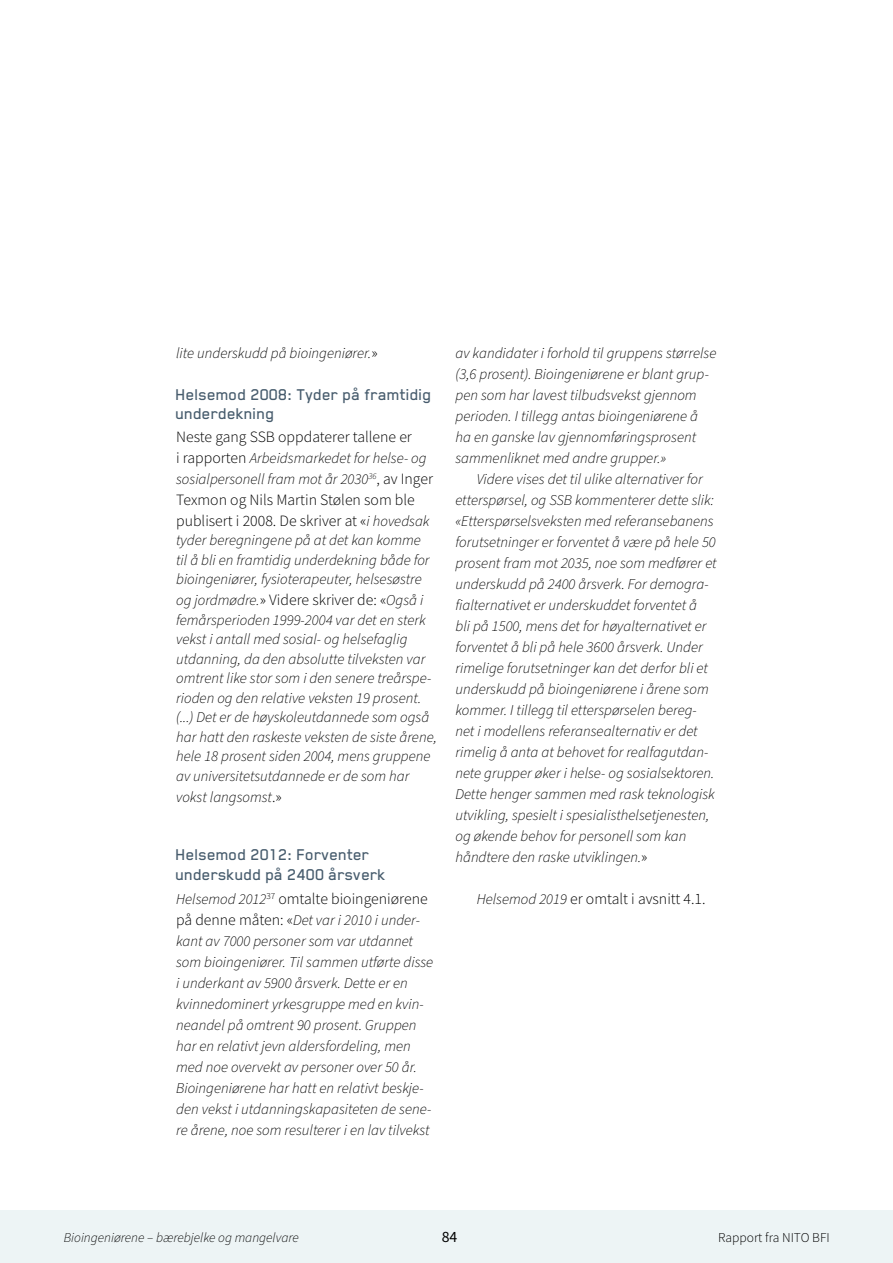
<style>
.page{position:relative;width:893px;height:1263px;background:#fff}
.page>*{position:absolute;margin:0;border:0;box-sizing:border-box;transform-origin:0 0}
.Overskrift_3{font:500 18px/19.5px "Blender";color:#475c6d}
.Ingress{font:300 15.75px/21px "Source Sans Pro";color:#000}
.Brødtekst{font:300 15.75px "Source Sans Pro";color:#000}
.Brødtekst_med_5_mm_i{font:300 15.75px "Source Sans Pro";color:#000}
.t1{font:15.75px "Source Sans Pro";color:#000}
.Brødtekst_med_5_mm_i-2{font:italic 300 15px/21px "Source Sans Pro";color:#000}
.Brødtekst-2{font:italic 300 15px/21px "Source Sans Pro";color:#000}
.Ingress-2{font:italic 300 15px/19.5px "Source Sans Pro";color:#000}
.t2{font:italic 300 13.5px "Source Sans Pro";color:#000}
.t3{font:300 13.5px "Source Sans Pro";color:#000}
.s1{font-style:normal;font-size:15.75px}
.s2{font-style:italic;font-size:15px}
</style>
<div class="page">
<div style="left:0;top:1211px;width:893px;height:52px;background:#edf4f5"></div>
<p class="Brødtekst-2" style="left:176px;top:343px;width:203px">lite underskudd på bioingeniører.<span class="s1">»</span></p>
<p class="Overskrift_3" style="left:176px;top:384px;width:258px">Helsemod 2008: Tyder på framtidig underdekning</p>
<p class="Ingress" style="left:176px;top:426px;width:237px">Neste gang SSB oppdaterer tallene er</p>
<p class="Ingress-2" style="left:176px;top:448px;width:258px;line-height:21px"><span class="s1">i rapporten</span> Arbeidsmarkedet for helse- og sosialpersonell fram mot år 2030<sup>36</sup><span class="s1">, av Inger</span></p>
<p class="Ingress" style="left:176px;top:489px;width:255px">Texmon og Nils Martin Stølen som ble publisert i 2008. De skriver at «<span class="s2">i hovedsak</span></p>
<p class="Ingress-2" style="left:176px;top:531px;width:255px">tyder beregningene på at det kan komme til å bli en framtidig underdekning både for bioingeniører, fysioterapeuter, helsesøstre</p>
<p class="Ingress" style="left:176px;top:590px;width:249px"><span class="s2">og jordmødre.</span>» Videre skriver de: «<span class="s2">Også i</span></p>
<p class="Ingress-2" style="left:176px;top:611px;width:262px">femårsperioden 1999-2004 var det en sterk vekst i antall med sosial- og helsefaglig utdanning, da den absolutte tilveksten var omtrent like stor som i den senere treårspe&shy;rioden og den relative veksten 19 prosent. (...) Det er de høyskoleutdannede som også har hatt den raskeste veksten de siste årene, hele 18 prosent siden 2004, mens gruppene av universitetsutdannede er de som har</p>
<p class="Ingress-2" style="left:176px;top:788px;width:107px">vokst langsomst<span class="s1">.»</span></p>
<p class="Overskrift_3" style="left:176px;top:844px;width:212px">Helsemod 2012: Forventer underskudd på 2400 årsverk</p>
<p class="Brødtekst" style="left:176px;top:889px;width:253px"><span class="s2">Helsemod 2012</span><sup>37</sup> omtalte bioingeniørene</p>
<p class="Brødtekst-2" style="left:176px;top:910px;width:259px"><span class="s1">på denne måten: «</span>Det var i 2010 i under&shy;kant av 7000 personer som var utdannet som bioingeniører. Til sammen utførte disse i underkant av 5900 årsverk. Dette er en kvinnedominert yrkesgruppe med en kvin&shy;neandel på omtrent 90 prosent. Gruppen har en relativt jevn aldersfordeling, men med noe overvekt av personer over 50 år.<br>Bioingeniørene har hatt en relativt beskje&shy;den vekst i utdanningskapasiteten de sene&shy;re årene, noe som resulterer i en lav tilvekst</p>
<p class="Brødtekst-2" style="left:455px;top:343px;width:262px">av kandidater i forhold til gruppens størrelse (3,6 prosent). Bioingeniørene er blant grup&shy;pen som har lavest tilbudsvekst gjennom perioden. I tillegg antas bioingeniørene å ha en ganske lav gjennomføringsprosent sammenliknet med andre grupper.»</p>
<p class="Brødtekst_med_5_mm_i-2" style="left:455px;top:469px;width:263px;text-indent:21px">Videre vises det til ulike alternativer for etterspørsel, og SSB kommenterer dette slik: «Etterspørselsveksten med referansebanens forutsetninger er forventet å være på hele 50 prosent fram mot 2035, noe som medfører et underskudd på 2400 årsverk. For demogra&shy;fialternativet er underskuddet forventet å<br>bli på 1500, mens det for høyalternativet er forventet å bli på hele 3600 årsverk. Under rimelige forutsetninger kan det derfor bli et underskudd på bioingeniørene i årene som kommer. I tillegg til etterspørselen bereg&shy;net i modellens referansealternativ er det rimelig å anta at behovet for realfagutdan&shy;nete grupper øker i helse- og sosialsektoren.<br>Dette henger sammen med rask teknologisk utvikling, spesielt i spesialisthelsetjenesten, og økende behov for personell som kan håndtere den raske utviklingen.<span class="s1">»</span></p>
<p class="Brødtekst_med_5_mm_i" style="left:477px;top:889px;width:230px"><span class="s2">Helsemod 2019</span> er omtalt i avsnitt 4.1.</p>
<p class="t2" style="left:64px;top:1228px;width:237px">Bioingeniørene – bærebjelke og mangelvare</p>
<p class="t1" style="left:442px;top:1226px;width:17px">84</p>
<p class="t3" style="left:718px;top:1229px;width:113px">Rapport fra NITO BFI</p>
</div>
